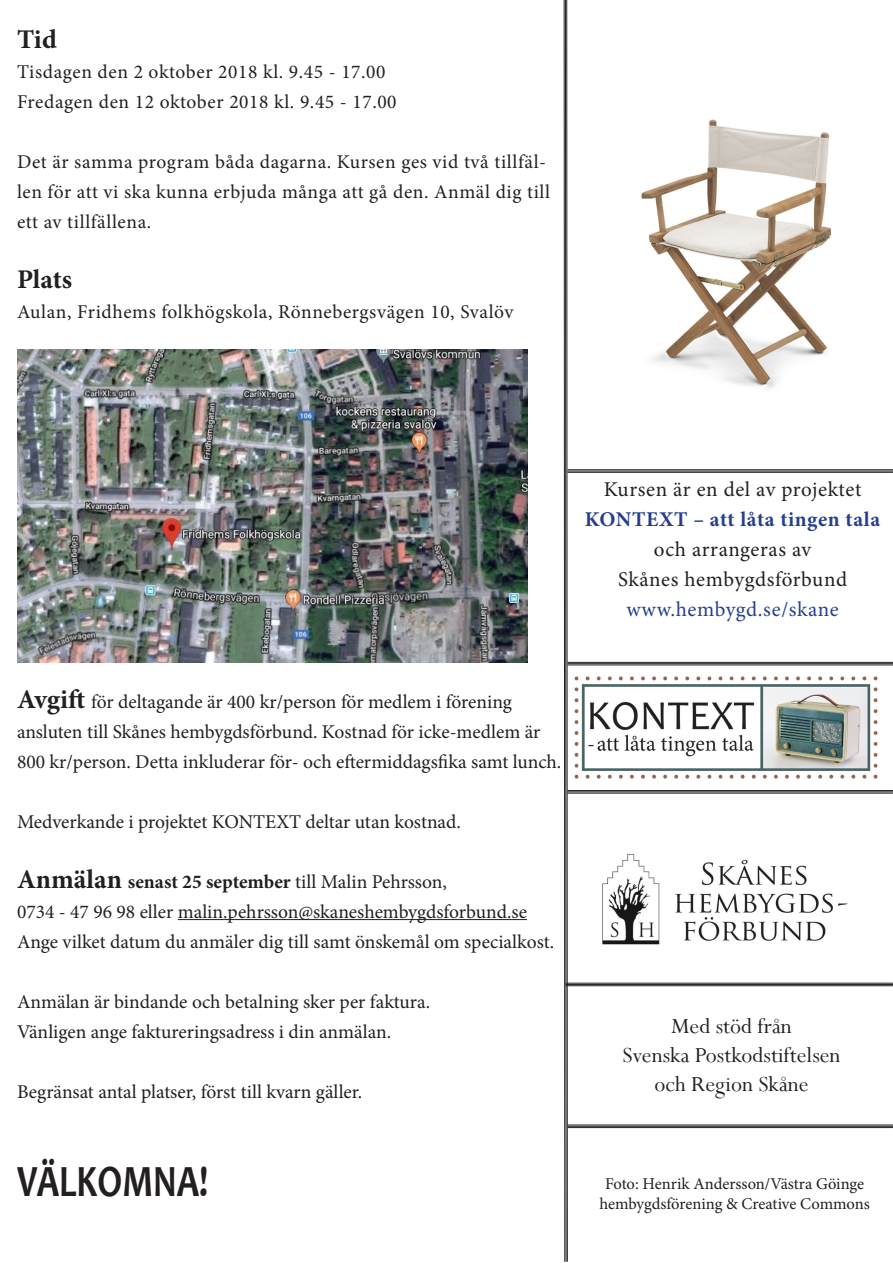
<style>
.page{position:relative;width:893px;height:1263px;background:#fff}
.page>*{position:absolute;margin:0;border:0;box-sizing:border-box;transform-origin:0 0}
.t1{font:700 45px "Candara";color:#231f20;scale:.79 1}
.t2{font:700 27px "Minion Pro";letter-spacing:-.005em;color:#231f20}
.t3{font:24px/28.8px "Perpetua";color:#231f20;text-align:center}
.t4{font:21px/30px "Minion Pro";letter-spacing:.025em;color:#231f20;text-align:center}
.t5{font:21px "Minion Pro";letter-spacing:.025em;color:#253f8e}
.t6{font:19.5px/30px "Minion Pro";color:#231f20}
.t7{font:19.5px/30px "Minion Pro";letter-spacing:.03em;color:#231f20}
.t8{font:16.5px/19.8px "Minion Pro";letter-spacing:-.005em;color:#231f20;text-align:center}
.s1{font-weight:700;color:#253f8e}
.s2{font-weight:700;font-size:27px}
.s3{font-weight:700}
</style>
<div class="page">
<hr style="left:178px;top:919px;width:349px;height:1px;background:#231f20">
<img style="left:602px;top:854px;width:246px;height:91px">
<svg style="left:564px;top:0;width:4px;height:1262px;background:#646162"></svg>
<hr style="left:566px;top:983px;width:327px;height:1px;background:#231f20">
<hr style="left:566px;top:984px;width:327px;height:1px;background:#231f20">
<hr style="left:566px;top:985px;width:327px;height:1px;background:#231f20">
<hr style="left:568px;top:1125px;width:325px;height:1px;background:#231f20">
<hr style="left:568px;top:1126px;width:325px;height:1px;background:#231f20">
<hr style="left:568px;top:1127px;width:325px;height:1px;background:#231f20">
<img style="left:17px;top:350px;width:510px;height:312px">
<hr style="left:568px;top:790px;width:325px;height:1px;background:#231f20">
<hr style="left:568px;top:791px;width:325px;height:1px;background:#231f20">
<hr style="left:568px;top:793px;width:325px;height:1px;background:#231f20">
<hr style="left:568px;top:662px;width:325px;height:1px;background:#231f20">
<hr style="left:568px;top:663px;width:325px;height:1px;background:#231f20">
<hr style="left:568px;top:665px;width:325px;height:1px;background:#231f20">
<hr style="left:568px;top:469px;width:325px;height:1px;background:#231f20">
<hr style="left:568px;top:471px;width:325px;height:1px;background:#231f20">
<hr style="left:568px;top:472px;width:325px;height:1px;background:#231f20">
<img style="left:574px;top:676px;width:304px;height:103px">
<img style="left:641px;top:119px;width:190px;height:270px">
<p class="t2" style="left:17px;top:20px;width:41px">Tid</p>
<p class="t7" style="left:17px;top:56px;width:381px">Tisdagen den 2 oktober 2018 kl. 9.45 - 17.00<br>Fredagen den 12 oktober 2018 kl. 9.45 - 17.00</p>
<p class="t7" style="left:17px;top:146px;width:535px">Det är samma program båda dagarna. Kursen ges vid två tillfäl&shy;len för att vi ska kunna erbjuda många att gå den. Anmäl dig till ett av tillfällena.</p>
<p class="t2" style="left:17px;top:260px;width:57px">Plats</p>
<p class="t7" style="left:17px;top:296px;width:498px">Aulan, Fridhems folkhögskola, Rönnebergsvägen 10, Svalöv</p>
<p class="t4" style="left:604px;top:474px;width:259px">Kursen är en del av projektet</p>
<p class="t4" style="left:585px;top:504px;width:297px"><span class="s1">KONTEXT – att låta tingen tala </span>och arrangeras av<br>Skånes hembygdsförbund</p>
<p class="t5" style="left:626px;top:595px;width:214px">www.hembygd.se/skane</p>
<p class="t6" style="left:17px;top:686px;width:546px"><span class="s2">Avgift</span> för deltagande är 400 kr/person för medlem i förening ansluten till Skånes hembygdsförbund. Kostnad för icke-medlem är<br>800 kr/person. Detta inkluderar för- och eftermiddagsfika samt lunch.</p>
<p class="t6" style="left:17px;top:806px;width:445px">Medverkande i projektet KONTEXT deltar utan kostnad.</p>
<p class="t6" style="left:17px;top:866px;width:432px"><span class="s2">Anmälan</span> <span class="s3">senast 25 september</span> till Malin Pehrsson,</p>
<p class="t6" style="left:17px;top:896px;width:511px">0734 - 47 96 98 eller malin.pehrsson@skaneshembygdsforbund.se</p>
<p class="t6" style="left:17px;top:926px;width:539px">Ange vilket datum du anmäler dig till samt önskemål om specialkost.</p>
<p class="t6" style="left:17px;top:986px;width:415px">Anmälan är bindande och betalning sker per faktura.</p>
<p class="t6" style="left:17px;top:1016px;width:376px">Vänligen ange faktureringsadress i din anmälan.</p>
<p class="t6" style="left:17px;top:1076px;width:347px">Begränsat antal platser, först till kvarn gäller.</p>
<p class="t1" style="left:17px;top:1153px;width:244px">VÄLKOMNA!</p>
<p class="t3" style="left:622px;top:1011px;width:220px">Med stöd från<br>Svenska Postkodstiftelsen och Region Skåne</p>
<p class="t8" style="left:599px;top:1174px;width:272px">Foto: Henrik Andersson/Västra Göinge hembygdsförening &amp; Creative Commons</p>
</div>
